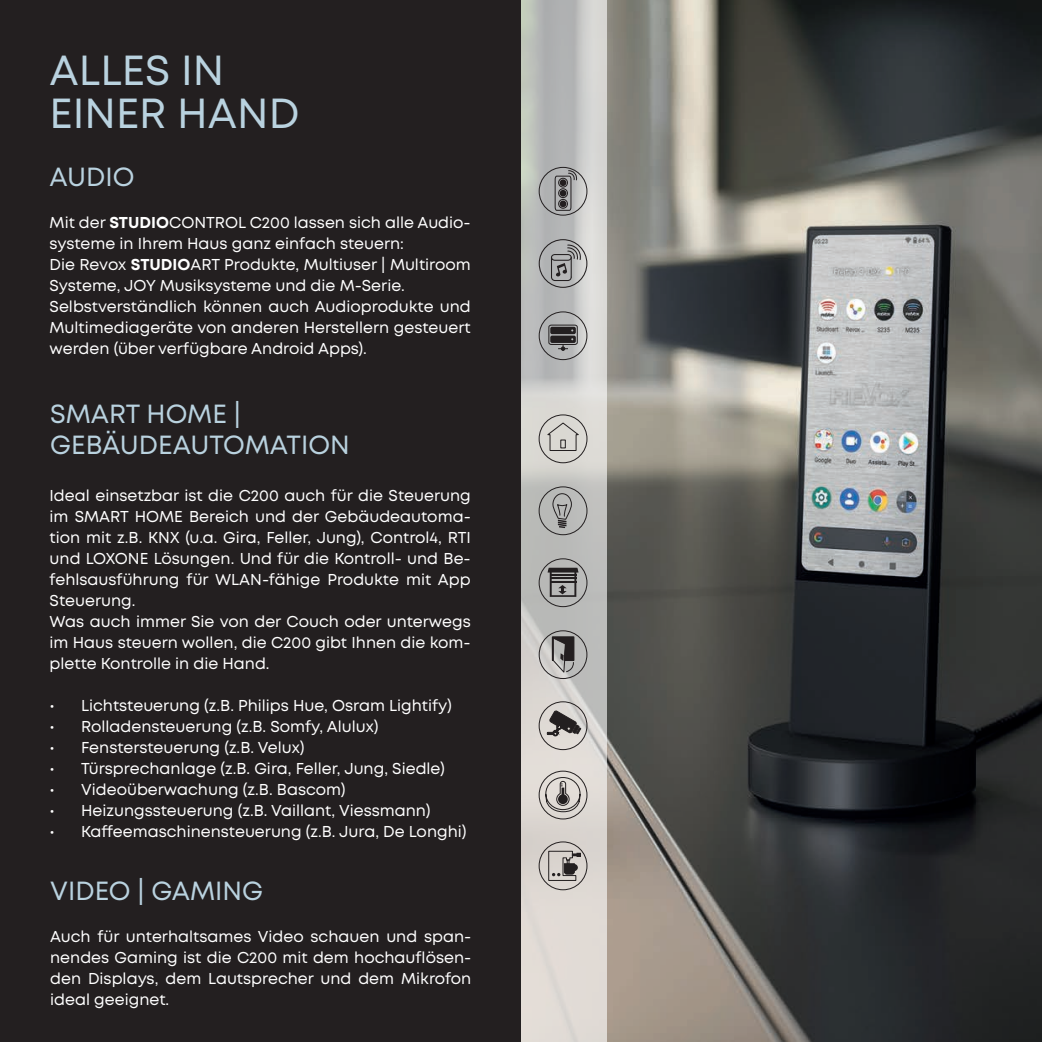
<style>
.page{position:relative;width:1042px;height:1042px;background:#fff}
.page>*{position:absolute;margin:0;border:0;box-sizing:border-box;transform-origin:0 0}
.t1{font:42px/43.8px "Mont";color:#b9d2df}
.t2{font:26.25px/31.5px "Mont";color:#b9d2df}
.t3{font:15.75px/21px "Mont";color:#fff}
.s1{font-weight:700}
</style>
<div class="page">
<div style="left:0;top:0;width:521px;height:1042px;background:#231f20"></div>
<img style="left:606px;top:0;width:436px;height:1042px">
<svg style="left:521px;top:0;width:85px;height:1042px;background:#cac9c6"></svg>
<div style="left:539px;top:239px;width:48px;height:49px;border:1px solid #231f20;border-radius:50%"></div>
<svg style="left:550px;top:244px;width:31px;height:38px"></svg>
<div style="left:539px;top:311px;width:48px;height:49px;border:1px solid #231f20;border-radius:50%"></div>
<svg style="left:548px;top:324px;width:30px;height:27px"></svg>
<div style="left:539px;top:414px;width:48px;height:49px;border:1px solid #231f20;border-radius:50%"></div>
<svg style="left:545px;top:422px;width:36px;height:29px"></svg>
<div style="left:560px;top:439px;width:6px;height:9px;border:1px solid #231f20"></div>
<div style="left:539px;top:486px;width:48px;height:49px;border:1px solid #231f20;border-radius:50%"></div>
<svg style="left:552px;top:493px;width:20px;height:35px"></svg>
<div style="left:539px;top:558px;width:48px;height:49px;border:1px solid #231f20;border-radius:50%"></div>
<svg style="left:547px;top:567px;width:32px;height:30px"></svg>
<div style="left:539px;top:630px;width:48px;height:49px;border:1px solid #231f20;border-radius:50%"></div>
<svg style="left:551px;top:635px;width:23px;height:39px"></svg>
<div style="left:539px;top:701px;width:48px;height:49px;border:1px solid #231f20;border-radius:50%"></div>
<svg style="left:547px;top:711px;width:34px;height:25px"></svg>
<div style="left:539px;top:770px;width:48px;height:49px;border:1px solid #231f20;border-radius:50%"></div>
<svg style="left:545px;top:776px;width:36px;height:37px"></svg>
<svg style="left:548px;top:850px;width:33px;height:31px"></svg>
<div style="left:539px;top:841px;width:48px;height:49px;border:1px solid #231f20;border-radius:50%"></div>
<div style="left:539px;top:167px;width:48px;height:49px;border:1px solid #231f20;border-radius:50%"></div>
<svg style="left:554px;top:170px;width:23px;height:41px"></svg>
<h1 class="t1" style="left:50px;top:48px;width:251px">ALLES IN<br>EINER HAND</h1>
<h2 class="t2" style="left:50px;top:161px;width:86px">AUDIO</h2>
<p class="t3" style="left:50px;top:212px;width:423px">Mit der <span class="s1">STUDIO</span>CONTROL C200 lassen sich alle Audio&shy;systeme in Ihrem Haus ganz einfach steuern:<br>Die Revox <span class="s1">STUDIO</span>ART Produkte, Multiuser | Multiroom Systeme, JOY Musiksysteme und die M-Serie.<br>Selbstverständlich können auch Audioprodukte und Multimediageräte von anderen Herstellern gesteuert werden (über verfügbare Android Apps).</p>
<h2 class="t2" style="left:50px;top:398px;width:301px">SMART HOME |<br>GEBÄUDEAUTOMATION</h2>
<p class="t3" style="left:50px;top:485px;width:423px">Ideal einsetzbar ist die C200 auch für die Steuerung im SMART HOME Bereich und der Gebäudeautoma&shy;tion mit z.B. KNX (u.a. Gira, Feller, Jung), Control4, RTI und LOXONE Lösungen. Und für die Kontroll- und Be&shy;fehlsausführung für WLAN-fähige Produkte mit App Steuerung.<br>Was auch immer Sie von der Couch oder unterwegs im Haus steuern wollen, die C200 gibt Ihnen die kom&shy;plette Kontrolle in die Hand.</p>
<p class="t3" style="left:50px;top:695px;width:404px">• Lichtsteuerung (z.B. Philips Hue, Osram Lightify)</p>
<p class="t3" style="left:50px;top:716px;width:330px">• Rolladensteuerung (z.B. Somfy, Alulux)</p>
<p class="t3" style="left:50px;top:737px;width:256px">• Fenstersteuerung (z.B. Velux)</p>
<p class="t3" style="left:50px;top:758px;width:397px">• Türsprechanlage (z.B. Gira, Feller, Jung, Siedle)</p>
<p class="t3" style="left:50px;top:779px;width:297px">• Videoüberwachung (z.B. Bascom)</p>
<p class="t3" style="left:50px;top:800px;width:382px">• Heizungssteuerung (z.B. Vaillant, Viessmann)</p>
<p class="t3" style="left:50px;top:821px;width:418px">• Kaffeemaschinensteuerung (z.B. Jura, De Longhi)</p>
<h2 class="t2" style="left:50px;top:875px;width:214px">VIDEO | GAMING</h2>
<p class="t3" style="left:50px;top:926px;width:423px;text-align:justify">Auch für unterhaltsames Video schauen und span&shy;nendes Gaming ist die C200 mit dem hochauflösen&shy;den Displays, dem Lautsprecher und dem Mikrofon ideal geeignet.</p>
</div>
